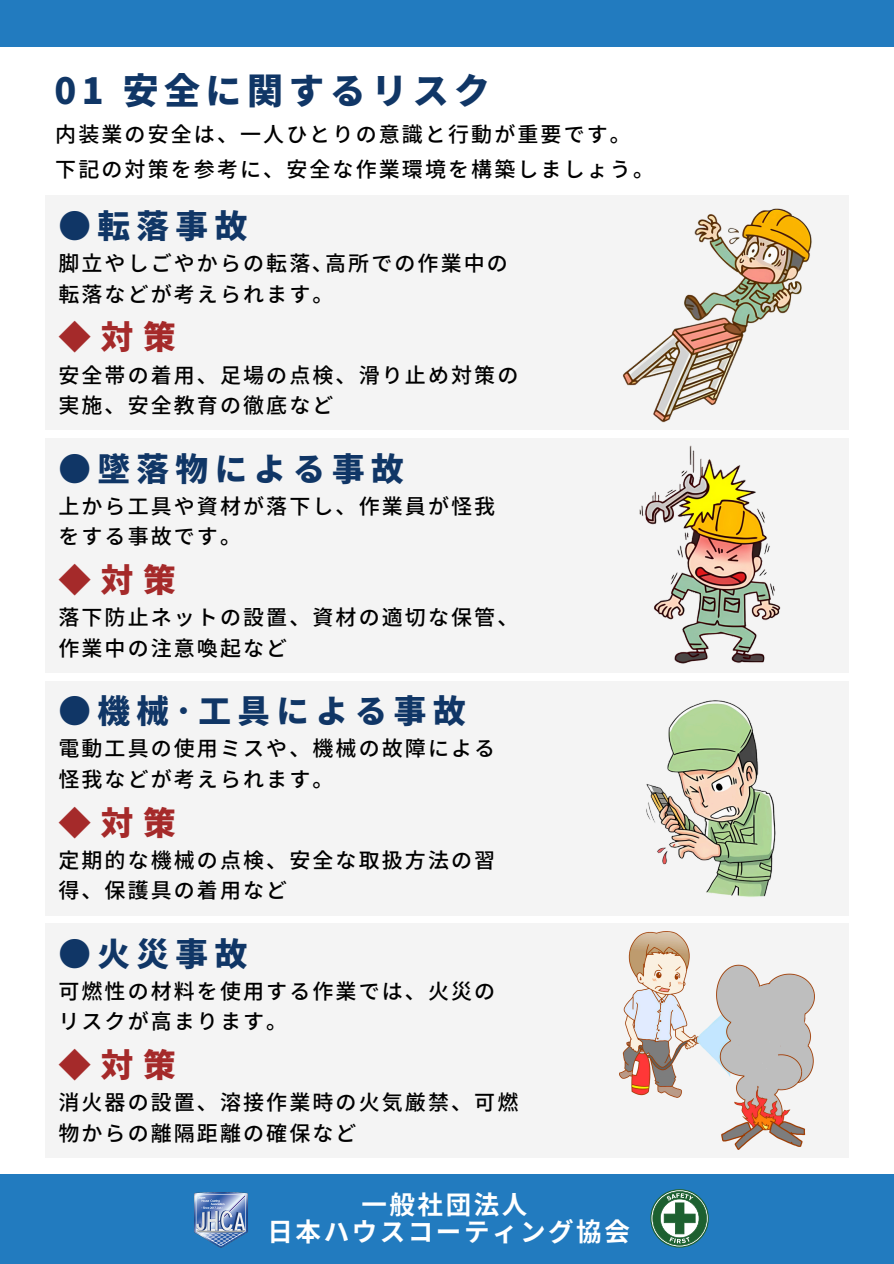
<style>
.page{position:relative;width:894px;height:1264px;background:#fff}
.page>*{position:absolute;margin:0;border:0;box-sizing:border-box;transform-origin:0 0}
.t1{font:900 36px "Noto Sans JP";letter-spacing:.15em;color:#103666}
.t2{font:900 32.55px "Noto Sans JP";letter-spacing:.2em;color:#103666}
.t3{font:900 32.55px "Noto Sans JP";letter-spacing:.3em;color:#a52a2a}
.t4{font:700 25.5px/27px "Noto Sans CJ Ksc";letter-spacing:.1em;color:#fff;text-align:center}
.t5{font:500 21px/30.3px "Noto Sans JP";letter-spacing:.1em;color:#000}
</style>
<div class="page">
<div style="left:0;top:1174px;width:893px;height:89px;background:#227bbf"></div>
<div style="left:0;top:0;width:893px;height:47px;background:#227bbf"></div>
<div style="left:45px;top:195px;width:803px;height:235px;background:#f4f4f4"></div>
<div style="left:45px;top:438px;width:803px;height:235px;background:#f4f4f4"></div>
<div style="left:45px;top:680px;width:803px;height:235px;background:#f4f4f4"></div>
<div style="left:45px;top:923px;width:803px;height:235px;background:#f4f4f4"></div>
<img style="left:639px;top:445px;width:142px;height:219px">
<img style="left:646px;top:700px;width:130px;height:197px">
<img style="left:619px;top:931px;width:195px;height:218px">
<img style="left:622px;top:208px;width:190px;height:214px">
<img style="left:194px;top:1192px;width:53px;height:55px">
<svg style="left:650px;top:1189px;width:58px;height:58px"></svg>
<p class="t1" style="left:54px;top:62px;width:437px">01 安全に関するリスク</p>
<p class="t5" style="left:55px;top:118px;width:577px">内装業の安全は、一人ひとりの意識と行動が重要です。</p>
<p class="t5" style="left:55px;top:153px;width:600px">下記の対策を参考に、安全な作業環境を構築しましょう。</p>
<p class="t2" style="left:58px;top:200px;width:190px">●転落事故</p>
<p class="t5" style="left:58px;top:247px;width:451px">脚立やしごやからの転落､高所での作業中の</p>
<p class="t5" style="left:58px;top:277px;width:276px">転落などが考えられます。</p>
<p class="t3" style="left:58px;top:311px;width:119px">◆対策</p>
<p class="t5" style="left:58px;top:358px;width:461px">安全帯の着用、足場の点検、滑り止め対策の</p>
<p class="t5" style="left:58px;top:389px;width:276px">実施、安全教育の徹底など</p>
<p class="t2" style="left:58px;top:443px;width:347px">●墜落物による事故</p>
<p class="t5" style="left:58px;top:489px;width:438px">上から工具や資材が落下し、作業員が怪我</p>
<p class="t5" style="left:58px;top:520px;width:184px">をする事故です。</p>
<p class="t3" style="left:58px;top:554px;width:119px">◆対策</p>
<h1 class="t5" style="left:58px;top:601px;width:461px">落下防止ネットの設置、資材の適切な保管、作業中の注意喚起など</h1>
<p class="t2" style="left:58px;top:685px;width:408px">●機械･工具による事故</p>
<p class="t5" style="left:58px;top:732px;width:438px">電動工具の使用ミスや、機械の故障による</p>
<p class="t5" style="left:58px;top:762px;width:276px">怪我などが考えられます。</p>
<p class="t3" style="left:58px;top:796px;width:119px">◆対策</p>
<p class="t5" style="left:58px;top:843px;width:438px">定期的な機械の点検、安全な取扱方法の習得、保護具の着用など</p>
<p class="t2" style="left:58px;top:927px;width:190px">●火災事故</p>
<h1 class="t5" style="left:58px;top:974px;width:438px">可燃性の材料を使用する作業では、火災の</h1>
<h1 class="t5" style="left:58px;top:1005px;width:230px">リスクが高まります。</h1>
<p class="t3" style="left:58px;top:1039px;width:119px">◆対策</p>
<h1 class="t5" style="left:58px;top:1086px;width:461px">消火器の設置、溶接作業時の火気厳禁、可燃物からの離隔距離の確保など</h1>
<p class="t4" style="left:267px;top:1189px;width:362px">一般社団法人<br>日本ハウスコーティング協会</p>
</div>
